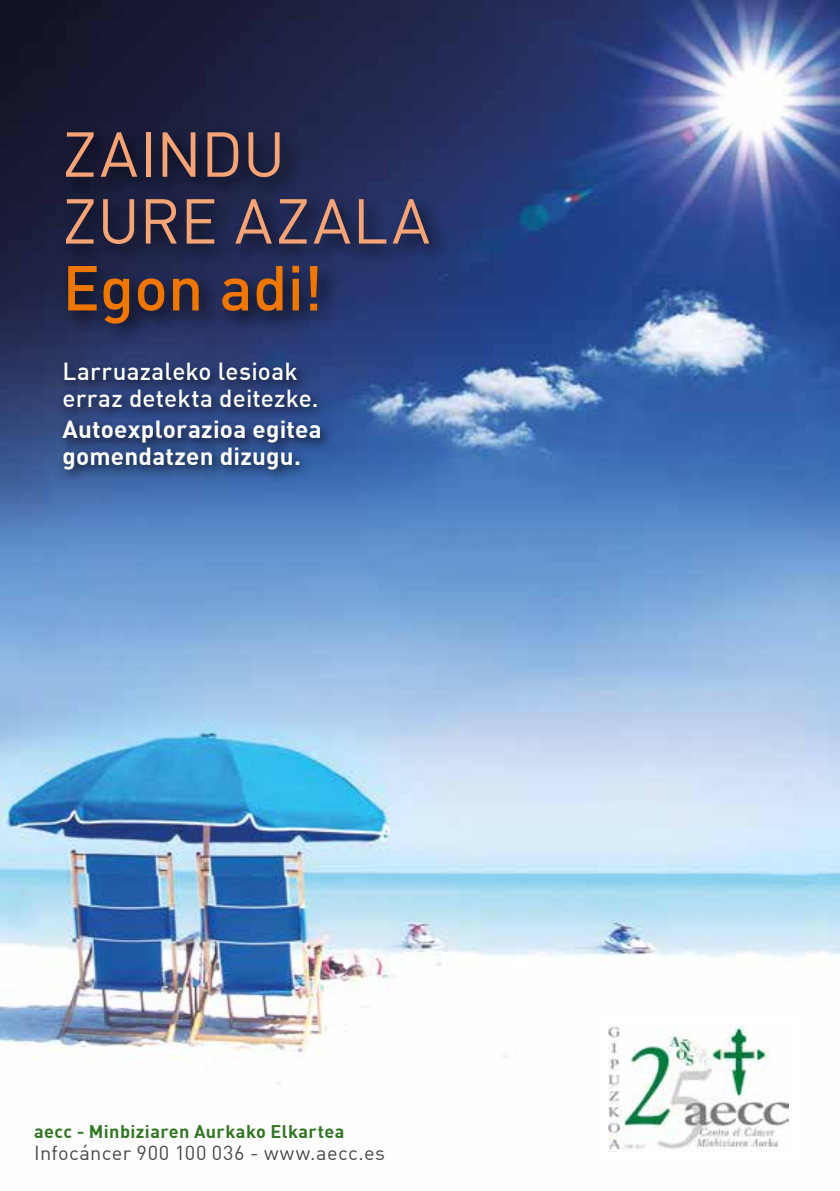
<style>
.page{position:relative;width:840px;height:1191px;background:#fff}
.page>*{position:absolute;margin:0;border:0;box-sizing:border-box;transform-origin:0 0}
.t1{font:62.4px/66.8px "DIN";letter-spacing:.01em;color:#f5a475}
.t2{font:500 62.4px "DIN";color:#ee7601}
.t3{font:500 24.2px/26.4px "DIN";letter-spacing:.01em;color:#fff}
.t4{font:700 24.2px/26.4px "DIN";letter-spacing:.01em;color:#fff}
.t5{font:20px "DIN";letter-spacing:.03em;color:#4a4a49}
.t6{font:700 18px "DIN";letter-spacing:.02em;color:#317622}
</style>
<div class="page">
<img style="left:0;top:0;width:839px;height:1084px">
<div style="left:59px;top:125px;width:391px;height:222px;background:#000;opacity:.75"></div>
<div style="left:57px;top:357px;width:278px;height:127px;background:#000;opacity:.75"></div>
<div style="left:595px;top:1017px;width:205px;height:142px;background:#fff"></div>
<img style="left:608px;top:1025px;width:179px;height:126px">
<h1 class="t1" style="left:62px;top:120px;width:369px">Zaindu zure azala</h1>
<h1 class="t2" style="left:62px;top:248px;width:262px">Egon adi!</h1>
<p class="t3" style="left:62px;top:357px;width:257px">Larruazaleko lesioak erraz detekta deitezke.</p>
<p class="t4" style="left:62px;top:415px;width:261px">Autoexplorazioa egitea gomendatzen dizugu.</p>
<p class="t6" style="left:34px;top:1119px;width:311px">aecc - Minbiziaren Aurkako Elkartea</p>
<p class="t5" style="left:34px;top:1140px;width:352px">Infocáncer 900 100 036 - www.aecc.es</p>
</div>
